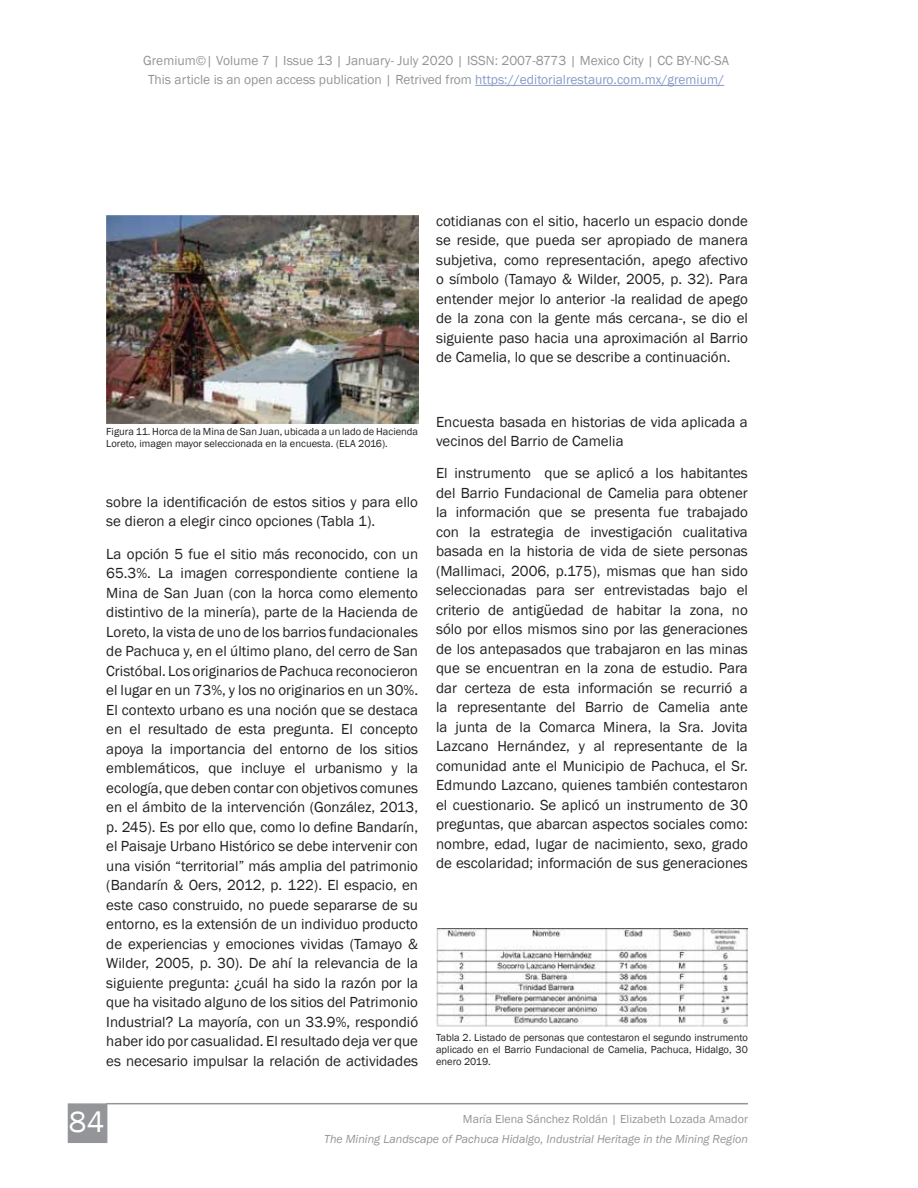
<style>
.page{position:relative;width:918px;height:1188px;background:#fff}
.page>*{position:absolute;margin:0;border:0;box-sizing:border-box;transform-origin:0 0}
.t1{font:30px "Franklin Gothic";color:#fff}
.t2{font:15px/19.5px "Franklin Gothic";color:#231f20;text-align:justify}
.t3{font:13.5px/19.5px "Franklin Gothic";color:#939598;text-align:center}
.t4{font:italic 12px "Franklin Gothic";color:#939598}
.t5{font:12px "Franklin Gothic";color:#939598}
.t6{font:10.5px/12px "Franklin Gothic";color:#231f20}
.s1{color:#879bc7}
</style>
<div class="page">
<div style="left:68px;top:1103px;width:39px;height:40px;background:#939598"></div>
<hr style="left:106px;top:1103px;width:642px;height:1px;background:#939598">
<hr style="left:475px;top:85px;width:249px;height:1px;background:#879bc7">
<img style="left:106px;top:215px;width:312px;height:208px">
<img style="left:436px;top:928px;width:312px;height:98px">
<p class="t3" style="left:143px;top:51px;width:587px">Gremium©| Volume 7 | Issue 13 | January- July 2020 | ISSN: 2007-8773 | Mexico City | CC BY-NC-SA<br>This article is an open access publication | Retrived from <span class="s1">https://editorialrestauro.com.mx/gremium/</span></p>
<p class="t2" style="left:436px;top:211px;width:313px">cotidianas con el sitio, hacerlo un espacio donde se reside, que pueda ser apropiado de manera subjetiva, como representación, apego afectivo o símbolo (Tamayo &amp; Wilder, 2005, p. 32). Para entender mejor lo anterior -la realidad de apego de la zona con la gente más cercana-, se dio el siguiente paso hacia una aproximación al Barrio de Camelia, lo que se describe a continuación.</p>
<p class="t6" style="left:106px;top:426px;width:313px">Figura 11. Horca de la Mina de San Juan, ubicada a un lado de Hacienda<br>Loreto, imagen mayor seleccionada en la encuesta. (ELA 2016).</p>
<p class="t2" style="left:106px;top:492px;width:313px">sobre la identificación de estos sitios y para ello se dieron a elegir cinco opciones (Tabla 1).</p>
<p class="t2" style="left:106px;top:544px;width:313px">La opción 5 fue el sitio más reconocido, con un 65.3%. La imagen correspondiente contiene la Mina de San Juan (con la horca como elemento distintivo de la minería), parte de la Hacienda de Loreto, la vista de uno de los barrios fundacionales de Pachuca y, en el último plano, del cerro de San Cristóbal. Los originarios de Pachuca reconocieron el lugar en un 73%, y los no originarios en un 30%.<br>El contexto urbano es una noción que se destaca en el resultado de esta pregunta. El concepto apoya la importancia del entorno de los sitios emblemáticos, que incluye el urbanismo y la ecología, que deben contar con objetivos comunes en el ámbito de la intervención (González, 2013, p. 245). Es por ello que, como lo define Bandarín, el Paisaje Urbano Histórico se debe intervenir con una visión “territorial” más amplia del patrimonio (Bandarín &amp; Oers, 2012, p. 122). El espacio, en este caso construido, no puede separarse de su entorno, es la extensión de un individuo producto de experiencias y emociones vividas (Tamayo &amp; Wilder, 2005, p. 30). De ahí la relevancia de la siguiente pregunta: ¿cuál ha sido la razón por la que ha visitado alguno de los sitios del Patrimonio Industrial? La mayoría, con un 33.9%, respondió haber ido por casualidad. El resultado deja ver que es necesario impulsar la relación de actividades</p>
<p class="t2" style="left:436px;top:412px;width:313px">Encuesta basada en historias de vida aplicada a vecinos del Barrio de Camelia</p>
<p class="t2" style="left:436px;top:464px;width:313px">El instrumento que se aplicó a los habitantes del Barrio Fundacional de Camelia para obtener la información que se presenta fue trabajado con la estrategia de investigación cualitativa basada en la historia de vida de siete personas (Mallimaci, 2006, p.175), mismas que han sido seleccionadas para ser entrevistadas bajo el criterio de antigüedad de habitar la zona, no sólo por ellos mismos sino por las generaciones de los antepasados que trabajaron en las minas que se encuentran en la zona de estudio. Para dar certeza de esta información se recurrió a la representante del Barrio de Camelia ante la junta de la Comarca Minera, la Sra. Jovita Lazcano Hernández, y al representante de la comunidad ante el Municipio de Pachuca, el Sr.<br>Edmundo Lazcano, quienes también contestaron el cuestionario. Se aplicó un instrumento de 30 preguntas, que abarcan aspectos sociales como: nombre, edad, lugar de nacimiento, sexo, grado de escolaridad; información de sus generaciones</p>
<p class="t6" style="left:436px;top:1031px;width:313px;text-align:justify">Tabla 2. Listado de personas que contestaron el segundo instrumento aplicado en el Barrio Fundacional de Camelia, Pachuca, Hidalgo, 30 enero 2019.</p>
<h1 class="t1" style="left:69px;top:1103px;width:37px">84</h1>
<p class="t5" style="left:463px;top:1112px;width:286px">María Elena Sánchez Roldán | Elizabeth Lozada Amador</p>
<p class="t4" style="left:324px;top:1131px;width:425px">The Mining Landscape of Pachuca Hidalgo, Industrial Heritage in the Mining Region</p>
</div>
